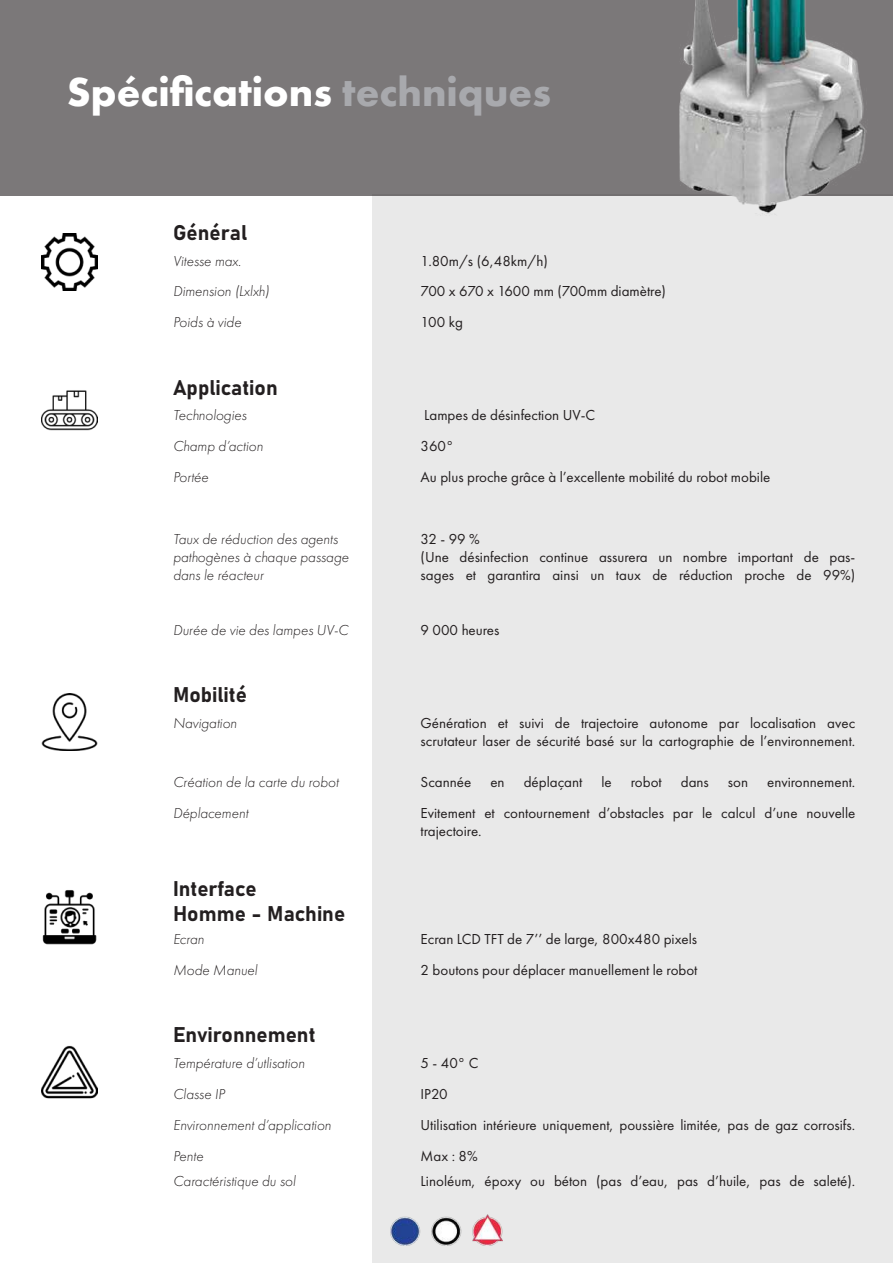
<style>
.page{position:relative;width:893px;height:1263px;background:#fff}
.page>*{position:absolute;margin:0;border:0;box-sizing:border-box;transform-origin:0 0}
.t1{font:700 42px "Futura PT";color:#fff}
.t2{font:21px/25.2px "Bahnschrift";color:#231f20}
.t3{font:15px/18px "Futura PT";color:#231f20}
.t4{font:italic 300 15px/18px "Futura PT";color:#231f20}
.s1{color:#a8a9ad}
</style>
<div class="page">
<div style="left:372px;top:195px;width:521px;height:1068px;background:#e9e9e9"></div>
<div style="left:0;top:0;width:893px;height:196px;background:#7b7879"></div>
<img style="left:41px;top:390px;width:57px;height:41px">
<img style="left:41px;top:234px;width:57px;height:56px">
<img style="left:41px;top:693px;width:57px;height:57px">
<img style="left:42px;top:890px;width:55px;height:55px">
<img style="left:41px;top:1045px;width:57px;height:54px">
<img style="left:390px;top:1214px;width:113px;height:32px">
<img style="left:679px;top:0;width:188px;height:214px">
<h1 class="t1" style="left:67px;top:64px;width:486px">Spécifications <span class="s1">techniques</span></h1>
<h2 class="t2" style="left:173px;top:218px;width:76px">Général</h2>
<p class="t4" style="left:173px;top:252px;width:70px">Vitesse max.</p>
<p class="t3" style="left:421px;top:251px;width:129px">1.80m/s (6,48km/h)</p>
<p class="t4" style="left:173px;top:283px;width:98px">Dimension (Lxlxh)</p>
<p class="t3" style="left:421px;top:282px;width:247px">700 x 670 x 1600 mm (700mm diamètre)</p>
<p class="t4" style="left:173px;top:314px;width:70px">Poids à vide</p>
<p class="t3" style="left:421px;top:313px;width:44px">100 kg</p>
<h2 class="t2" style="left:173px;top:373px;width:106px">Application</h2>
<p class="t4" style="left:173px;top:406px;width:75px">Technologies</p>
<p class="t3" style="left:424px;top:406px;width:173px">Lampes de désinfection UV-C</p>
<p class="t4" style="left:173px;top:437px;width:92px">Champ d’action</p>
<p class="t3" style="left:421px;top:437px;width:34px">360°</p>
<p class="t4" style="left:173px;top:468px;width:37px">Portée</p>
<p class="t3" style="left:421px;top:468px;width:351px">Au plus proche grâce à l’excellente mobilité du robot mobile</p>
<p class="t4" style="left:173px;top:530px;width:177px">Taux de réduction des agents pathogènes à chaque passage dans le réacteur</p>
<p class="t3" style="left:421px;top:530px;width:436px">32 - 99 %<br>(Une désinfection continue assurera un nombre important de pas&shy;sages et garantira ainsi un taux de réduction proche de 99%)</p>
<p class="t4" style="left:173px;top:621px;width:177px">Durée de vie des lampes UV-C</p>
<p class="t3" style="left:421px;top:620px;width:80px">9 000 heures</p>
<h2 class="t2" style="left:173px;top:680px;width:75px">Mobilité</h2>
<p class="t4" style="left:173px;top:714px;width:65px">Navigation</p>
<p class="t3" style="left:421px;top:713px;width:436px">Génération et suivi de trajectoire autonome par localisation avec scrutateur laser de sécurité basé sur la cartographie de l’environnement.</p>
<p class="t4" style="left:173px;top:773px;width:167px">Création de la carte du robot</p>
<p class="t3" style="left:421px;top:773px;width:52px">Scannée</p>
<p class="t3" style="left:490px;top:773px;width:16px">en</p>
<p class="t3" style="left:524px;top:773px;width:60px">déplaçant</p>
<p class="t3" style="left:601px;top:773px;width:12px">le</p>
<p class="t3" style="left:631px;top:773px;width:32px">robot</p>
<p class="t3" style="left:681px;top:773px;width:30px">dans</p>
<p class="t3" style="left:728px;top:773px;width:22px">son</p>
<p class="t3" style="left:767px;top:773px;width:90px">environnement.</p>
<p class="t4" style="left:173px;top:804px;width:77px">Déplacement</p>
<p class="t3" style="left:421px;top:804px;width:436px">Evitement et contournement d’obstacles par le calcul d’une nouvelle trajectoire.</p>
<h2 class="t2" style="left:173px;top:874px;width:174px">Interface<br>Homme - Machine</h2>
<p class="t4" style="left:173px;top:930px;width:33px">Ecran</p>
<p class="t3" style="left:421px;top:930px;width:278px">Ecran LCD TFT de 7’’ de large, 800x480 pixels</p>
<p class="t4" style="left:173px;top:961px;width:86px">Mode Manuel</p>
<p class="t3" style="left:421px;top:961px;width:278px">2 boutons pour déplacer manuellement le robot</p>
<h2 class="t2" style="left:173px;top:1021px;width:144px">Environnement</h2>
<p class="t4" style="left:173px;top:1054px;width:133px">Température d’utlisation</p>
<p class="t3" style="left:421px;top:1054px;width:59px">5 - 40° C</p>
<p class="t4" style="left:173px;top:1085px;width:53px">Classe IP</p>
<p class="t3" style="left:421px;top:1085px;width:29px">IP20</p>
<p class="t4" style="left:173px;top:1116px;width:160px">Environnement d’application</p>
<p class="t3" style="left:421px;top:1116px;width:436px">Utilisation intérieure uniquement, poussière limitée, pas de gaz corrosifs.</p>
<p class="t4" style="left:173px;top:1147px;width:32px">Pente</p>
<p class="t3" style="left:421px;top:1147px;width:59px">Max : 8%</p>
<p class="t4" style="left:173px;top:1172px;width:124px">Caractéristique du sol</p>
<p class="t3" style="left:421px;top:1171px;width:436px">Linoléum, époxy ou béton (pas d’eau, pas d’huile, pas de saleté).</p>
</div>
